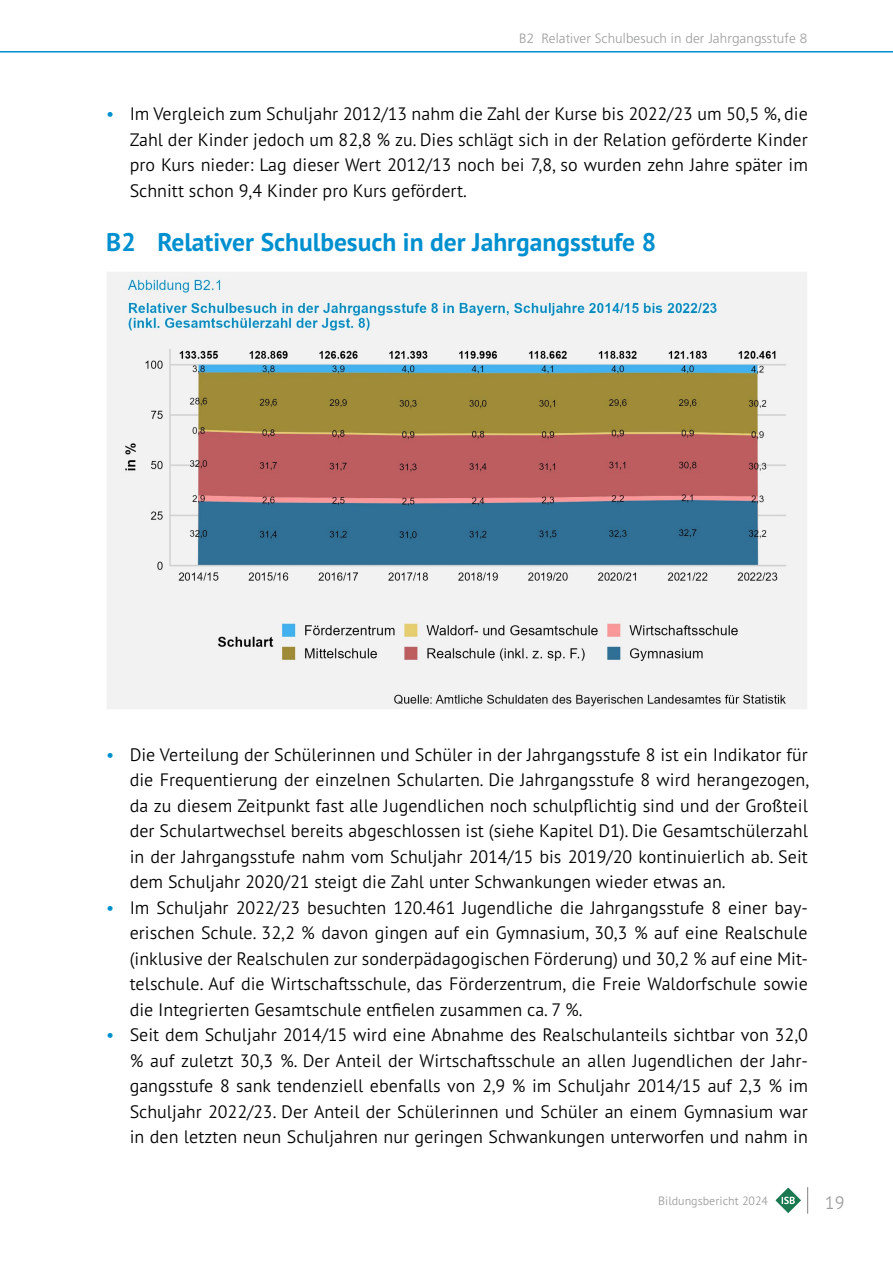
<style>
.page{position:relative;width:893px;height:1263px;background:#fff}
.page>*{position:absolute;margin:0;border:0;box-sizing:border-box;transform-origin:0 0}
.Teaser_2{font:700 25.5px "PT Sans Pro";color:#008fcf}
.t1{font:300 18px/25.5px "PT Sans Pro";color:#000;text-align:justify}
.t2{font:300 18px "PT Sans Pro";color:#9c9d9d}
.t3{font:300 13.5px "Frutiger LT Std";letter-spacing:.005em;color:#9c9d9d}
.t4{font:300 12px "PT Sans Pro";color:#9c9d9d}
.s1{color:#008fcf}
</style>
<div class="page">
<hr style="left:0;top:51px;width:893px;height:2px;background:#008fcf">
<svg style="left:775px;top:1187px;width:33px;height:27px"></svg>
<img style="left:107px;top:272px;width:700px;height:437px">
<p class="t3" style="left:519px;top:31px;width:289px">B2 Relativer Schulbesuch in der Jahrgangsstufe 8</p>
<p class="t1" style="left:130px;top:101px;width:680px;text-indent:-23px"><span class="s1">•</span> Im Vergleich zum Schuljahr 2012/13 nahm die Zahl der Kurse bis 2022/23 um 50,5 %, die Zahl der Kinder jedoch um 82,8 % zu. Dies schlägt sich in der Relation geförderte Kinder pro Kurs nieder: Lag dieser Wert 2012/13 noch bei 7,8, so wurden zehn Jahre später im Schnitt schon 9,4 Kinder pro Kurs gefördert.</p>
<p class="Teaser_2" style="left:106px;top:225px;width:551px">B2 Relativer Schulbesuch in der Jahrgangsstufe 8</p>
<p class="t1" style="left:130px;top:741px;width:681px;text-indent:-23px"><span class="s1">•</span> Die Verteilung der Schülerinnen und Schüler in der Jahrgangsstufe 8 ist ein Indikator für die Frequentierung der einzelnen Schularten. Die Jahrgangsstufe 8 wird herangezogen, da zu diesem Zeitpunkt fast alle Jugendlichen noch schulpflichtig sind und der Großteil der Schulartwechsel bereits abgeschlossen ist (siehe Kapitel D1). Die Gesamtschülerzahl in der Jahrgangsstufe nahm vom Schuljahr 2014/15 bis 2019/20 kontinuierlich ab. Seit dem Schuljahr 2020/21 steigt die Zahl unter Schwankungen wieder etwas an.</p>
<p class="t1" style="left:130px;top:894px;width:680px;text-indent:-23px"><span class="s1">•</span> Im Schuljahr 2022/23 besuchten 120.461 Jugendliche die Jahrgangsstufe 8 einer bay&shy;erischen Schule. 32,2 % davon gingen auf ein Gymnasium, 30,3 % auf eine Realschule (inklusive der Realschulen zur sonderpädagogischen Förderung) und 30,2 % auf eine Mit&shy;telschule. Auf die Wirtschaftsschule, das Förderzentrum, die Freie Waldorfschule sowie die Integrierten Gesamtschule entfielen zusammen ca. 7 %.</p>
<p class="t1" style="left:130px;top:1022px;width:680px;text-indent:-23px"><span class="s1">•</span> Seit dem Schuljahr 2014/15 wird eine Abnahme des Realschulanteils sichtbar von 32,0 % auf zuletzt 30,3 %. Der Anteil der Wirtschaftsschule an allen Jugendlichen der Jahr&shy;gangsstufe 8 sank tendenziell ebenfalls von 2,9 % im Schuljahr 2014/15 auf 2,3 % im Schuljahr 2022/23. Der Anteil der Schülerinnen und Schüler an einem Gymnasium war in den letzten neun Schuljahren nur geringen Schwankungen unterworfen und nahm in</p>
<p class="t4" style="left:658px;top:1193px;width:111px">Bildungsbericht 2024</p>
<p class="t2" style="left:825px;top:1191px;width:21px">19</p>
</div>
